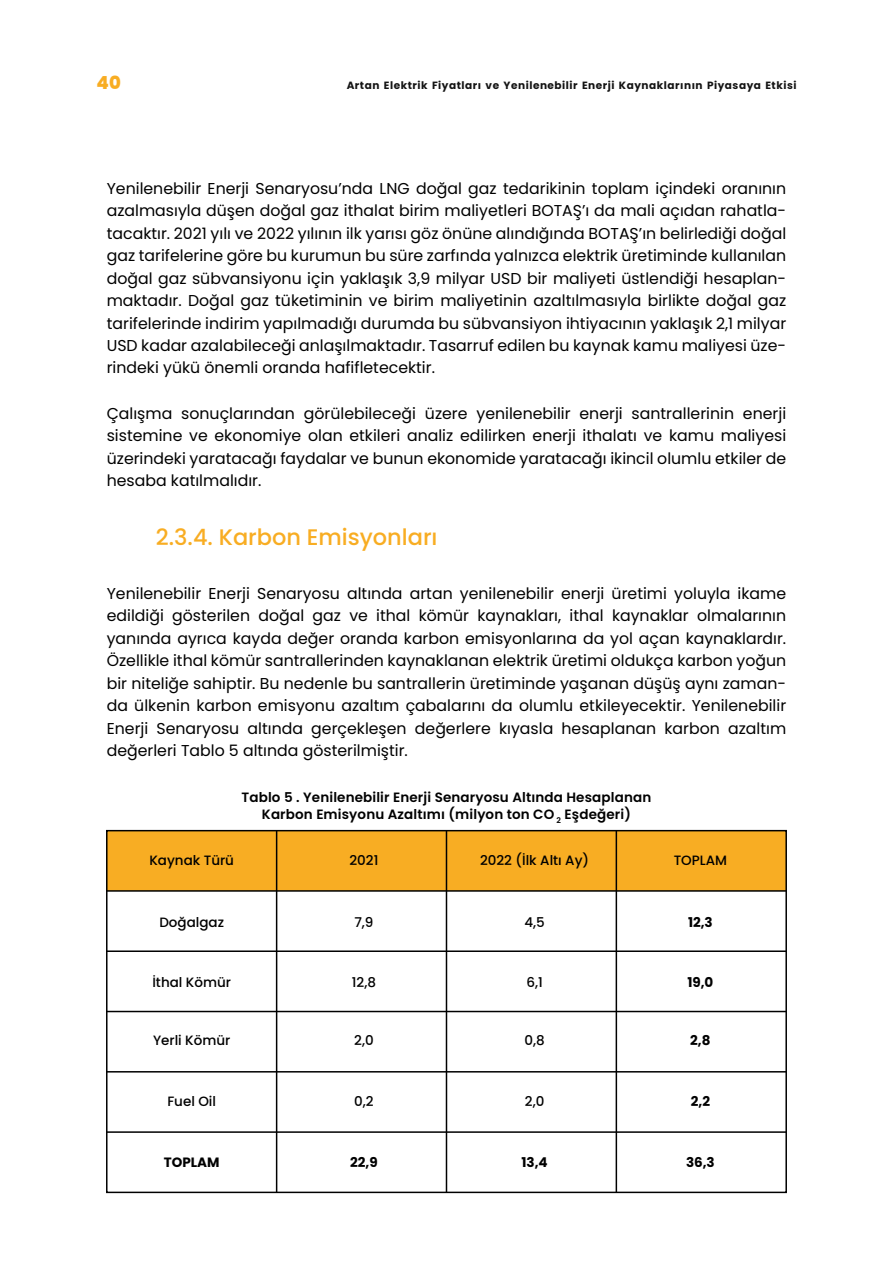
<style>
.page{position:relative;width:893px;height:1263px;background:#fff}
.page>*{position:absolute;margin:0;border:0;box-sizing:border-box;transform-origin:0 0}
.t1{font:500 22.5px "Poppins";color:#f8ad23}
.t2{font:800 18px "Poppins";color:#f8ad23}
.t3{font:15.75px/22.5px "Poppins";color:#000;text-align:justify}
.t4{font:600 13.5px/16.2px "Poppins";letter-spacing:.01em;color:#000;text-align:center}
.t5{font:500 13.5px "Poppins";color:#000}
.t6{font:700 13.5px "Poppins";color:#000}
.t7{font:700 10.5px "Poppins";letter-spacing:.05em;color:#141414}
</style>
<div class="page">
<div style="left:107px;top:831px;width:679px;height:60px;background:#f8ad23"></div>
<div style="left:106px;top:830px;width:681px;height:363px;border:2px solid #000"></div>
<hr style="left:107px;top:1131px;width:679px;height:2px;background:#000">
<hr style="left:107px;top:1071px;width:679px;height:1px;background:#000">
<hr style="left:107px;top:1011px;width:679px;height:1px;background:#000">
<hr style="left:107px;top:950px;width:679px;height:2px;background:#000">
<hr style="left:107px;top:890px;width:679px;height:2px;background:#000">
<hr style="left:616px;top:831px;width:1px;height:361px;background:#000">
<hr style="left:446px;top:831px;width:1px;height:361px;background:#000">
<hr style="left:276px;top:831px;width:1px;height:361px;background:#000">
<p class="t2" style="left:97px;top:72px;width:26px">40</p>
<p class="t7" style="left:347px;top:79px;width:451px">Artan Elektrik Fiyatları ve Yenilenebilir Enerji Kaynaklarının Piyasaya Etkisi</p>
<p class="t3" style="left:107px;top:177px;width:681px">Yenilenebilir Enerji Senaryosu’nda LNG doğal gaz tedarikinin toplam içindeki oranının azalmasıyla düşen doğal gaz ithalat birim maliyetleri BOTAŞ’ı da mali açıdan rahatla&shy;tacaktır. 2021 yılı ve 2022 yılının ilk yarısı göz önüne alındığında BOTAŞ’ın belirlediği doğal gaz tarifelerine göre bu kurumun bu süre zarfında yalnızca elektrik üretiminde kullanılan doğal gaz sübvansiyonu için yaklaşık 3,9 milyar USD bir maliyeti üstlendiği hesaplan&shy;maktadır. Doğal gaz tüketiminin ve birim maliyetinin azaltılmasıyla birlikte doğal gaz tarifelerinde indirim yapılmadığı durumda bu sübvansiyon ihtiyacının yaklaşık 2,1 milyar USD kadar azalabileceği anlaşılmaktadır. Tasarruf edilen bu kaynak kamu maliyesi üze&shy;rindeki yükü önemli oranda hafifletecektir.</p>
<p class="t3" style="left:107px;top:402px;width:681px">Çalışma sonuçlarından görülebileceği üzere yenilenebilir enerji santrallerinin enerji sistemine ve ekonomiye olan etkileri analiz edilirken enerji ithalatı ve kamu maliyesi üzerindeki yaratacağı faydalar ve bunun ekonomide yaratacağı ikincil olumlu etkiler de hesaba katılmalıdır.</p>
<h1 class="t1" style="left:156px;top:524px;width:283px">2.3.4. Karbon Emisyonları</h1>
<p class="t3" style="left:107px;top:582px;width:681px">Yenilenebilir Enerji Senaryosu altında artan yenilenebilir enerji üretimi yoluyla ikame edildiği gösterilen doğal gaz ve ithal kömür kaynakları, ithal kaynaklar olmalarının yanında ayrıca kayda değer oranda karbon emisyonlarına da yol açan kaynaklardır.<br>Özellikle ithal kömür santrallerinden kaynaklanan elektrik üretimi oldukça karbon yoğun bir niteliğe sahiptir. Bu nedenle bu santrallerin üretiminde yaşanan düşüş aynı zaman&shy;da ülkenin karbon emisyonu azaltım çabalarını da olumlu etkileyecektir. Yenilenebilir Enerji Senaryosu altında gerçekleşen değerlere kıyasla hesaplanan karbon azaltım değerleri Tablo 5 altında gösterilmiştir.</p>
<p class="t4" style="left:242px;top:790px;width:411px">Tablo 5 . Yenilenebilir Enerji Senaryosu Altında Hesaplanan<br>Karbon Emisyonu Azaltımı (milyon ton CO <sub>2</sub> Eşdeğeri)</p>
<p class="t5" style="left:149px;top:853px;width:86px">Kaynak Türü</p>
<p class="t5" style="left:349px;top:853px;width:30px">2021</p>
<p class="t5" style="left:480px;top:853px;width:111px">2022 (İlk Altı Ay)</p>
<p class="t5" style="left:674px;top:853px;width:55px">TOPLAM</p>
<p class="t5" style="left:159px;top:915px;width:66px">Doğalgaz</p>
<p class="t5" style="left:354px;top:915px;width:21px">7,9</p>
<p class="t5" style="left:524px;top:915px;width:22px">4,5</p>
<p class="t6" style="left:688px;top:915px;width:26px">12,3</p>
<p class="t5" style="left:152px;top:974px;width:80px">İthal Kömür</p>
<p class="t5" style="left:352px;top:974px;width:26px">12,8</p>
<p class="t5" style="left:526px;top:974px;width:18px">6,1</p>
<p class="t6" style="left:687px;top:974px;width:28px">19,0</p>
<p class="t5" style="left:153px;top:1033px;width:79px">Yerli Kömür</p>
<p class="t5" style="left:354px;top:1033px;width:21px">2,0</p>
<p class="t5" style="left:524px;top:1033px;width:22px">0,8</p>
<p class="t6" style="left:690px;top:1033px;width:22px">2,8</p>
<p class="t5" style="left:167px;top:1093px;width:50px">Fuel Oil</p>
<p class="t5" style="left:354px;top:1093px;width:21px">0,2</p>
<p class="t5" style="left:525px;top:1093px;width:21px">2,0</p>
<p class="t6" style="left:691px;top:1093px;width:21px">2,2</p>
<p class="t6" style="left:164px;top:1154px;width:57px">TOPLAM</p>
<p class="t6" style="left:350px;top:1154px;width:29px">22,9</p>
<p class="t6" style="left:521px;top:1154px;width:28px">13,4</p>
<p class="t6" style="left:686px;top:1154px;width:30px">36,3</p>
</div>
